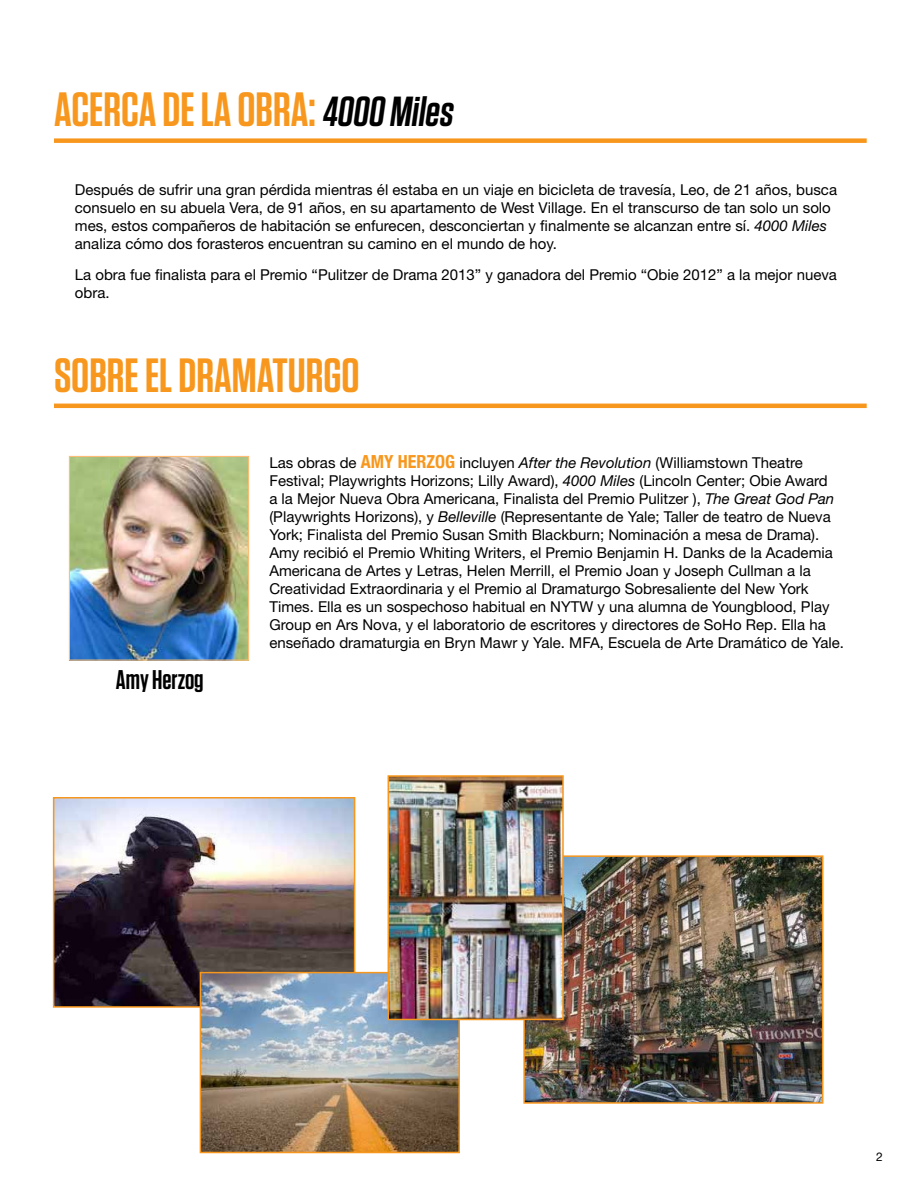
<style>
.page{position:relative;width:918px;height:1188px;background:#fff}
.page>*{position:absolute;margin:0;border:0;box-sizing:border-box;transform-origin:0 0}
.t1{font:600 48px "Tungsten";color:#f8971d}
.t2{font:600 27px "Tungsten";color:#000}
.t3{font:15px/18px "Helvetica Neue LT Std";color:#000}
.t4{font:12px "Helvetica Neue LT Std";color:#000}
.s1{font-size:42px;color:#000}
.s2{font-style:italic}
.s3{font-family:"Helvetica Neue";font-weight:700;font-stretch:condensed;font-size:18px;color:#f8971d}
</style>
<div class="page">
<div style="left:54px;top:138px;width:813px;height:5px;background:#f8971d"></div>
<hr style="left:54px;top:404px;width:813px;height:4px;background:#f8971d">
<img style="left:71px;top:458px;width:176px;height:201px">
<div style="left:69px;top:456px;width:180px;height:205px;border:1px solid #fcbe76"></div>
<img style="left:526px;top:858px;width:294px;height:243px">
<div style="left:523px;top:855px;width:300px;height:249px;border:2px solid #f8971d"></div>
<img style="left:56px;top:800px;width:296px;height:205px">
<div style="left:53px;top:797px;width:302px;height:211px;border:2px solid #f8971d"></div>
<img style="left:203px;top:975px;width:254px;height:175px">
<div style="left:200px;top:972px;width:260px;height:181px;border:2px solid #f8971d"></div>
<img style="left:391px;top:778px;width:170px;height:239px">
<div style="left:388px;top:775px;width:176px;height:245px;border:2px solid #f8971d"></div>
<h1 class="t1" style="left:54px;top:84px;width:406px">ACERCA DE LA OBRA: <span class="s1">4000 Miles</span></h1>
<p class="t3" style="left:75px;top:180px;width:764px">Después de sufrir una gran pérdida mientras él estaba en un viaje en bicicleta de travesía, Leo, de 21 años, busca consuelo en su abuela Vera, de 91 años, en su apartamento de West Village. En el transcurso de tan solo un solo mes, estos compañeros de habitación se enfurecen, desconciertan y finalmente se alcanzan entre sí. <span class="s2">4000 Miles </span>analiza cómo dos forasteros encuentran su camino en el mundo de hoy.</p>
<p class="t3" style="left:75px;top:266px;width:764px">La obra fue finalista para el Premio “Pulitzer de Drama 2013” y ganadora del Premio “Obie 2012” a la mejor nueva obra.</p>
<h1 class="t1" style="left:54px;top:350px;width:307px">SOBRE EL DRAMATURGO</h1>
<h2 class="t2" style="left:116px;top:665px;width:89px">Amy Herzog</h2>
<p class="t3" style="left:269px;top:454px;width:576px">Las obras de <span class="s3">AMY HERZOG</span> incluyen <span class="s2">After the Revolution</span> (Williamstown Theatre Festival; Playwrights Horizons; Lilly Award), <span class="s2">4000 Miles</span> (Lincoln Center; Obie Award<br>a la Mejor Nueva Obra Americana, Finalista del Premio Pulitzer ), <span class="s2">The Great God Pan </span>(Playwrights Horizons), y <span class="s2">Belleville</span> (Representante de Yale; Taller de teatro de Nueva York; Finalista del Premio Susan Smith Blackburn; Nominación a mesa de Drama).<br>Amy recibió el Premio Whiting Writers, el Premio Benjamin H. Danks de la Academia Americana de Artes y Letras, Helen Merrill, el Premio Joan y Joseph Cullman a la Creatividad Extraordinaria y el Premio al Dramaturgo Sobresaliente del New York Times. Ella es un sospechoso habitual en NYTW y una alumna de Youngblood, Play Group en Ars Nova, y el laboratorio de escritores y directores de SoHo Rep. Ella ha enseñado dramaturgia en Bryn Mawr y Yale. MFA, Escuela de Arte Dramático de Yale.</p>
<p class="t4" style="left:876px;top:1150px;width:8px">2</p>
</div>
